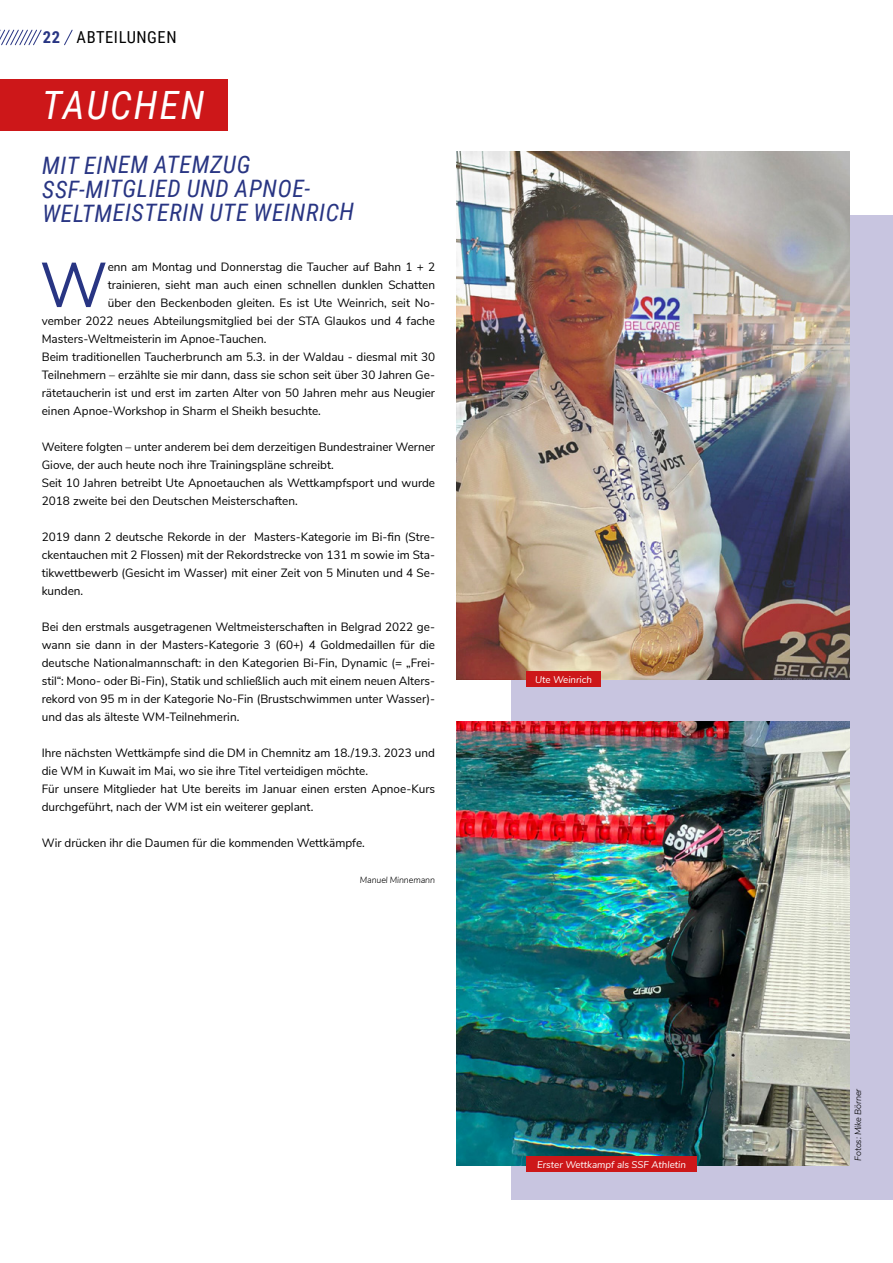
<style>
.page{position:relative;width:893px;height:1263px;background:#fff}
.page>*{position:absolute;margin:0;border:0;box-sizing:border-box;transform-origin:0 0}
.t1{font:63px "Nunito Sans";color:#283583}
.t2{font:italic 39px "Roboto Condensed";letter-spacing:.055em;color:#fff}
.t3{font:italic 24px/23.9px "Roboto Condensed";letter-spacing:.025em;color:#283583}
.t4{font:16.5px "Roboto Condensed";letter-spacing:.035em;color:#000}
.t5{font:12px/18px "Nunito Sans";color:#000}
.t6{font:italic 9.75px "Nunito Sans";color:#fff}
.t7{font:italic 300 9px "Nunito Sans";letter-spacing:-.01em;color:#000}
.s1{font-weight:700;color:#283583}
</style>
<div class="page">
<div style="left:0;top:79px;width:227px;height:51px;background:#cd1719"></div>
<div style="left:511px;top:214px;width:382px;height:985px;background:#c8c5e0"></div>
<img style="left:456px;top:151px;width:394px;height:528px">
<div style="left:526px;top:671px;width:75px;height:16px;background:#cd1719"></div>
<img style="left:456px;top:721px;width:394px;height:444px">
<div style="left:526px;top:1156px;width:171px;height:16px;background:#cd1719"></div>
<svg style="left:0;top:29px;width:42px;height:17px"></svg>
<svg style="left:64px;top:29px;width:9px;height:17px"></svg>
<h3 class="t4" style="left:43px;top:26px;width:135px"><span class="s1">22</span> ABTEILUNGEN</h3>
<h2 class="t2" style="left:42px;top:78px;width:164px">TAUCHEN</h2>
<h3 class="t3" style="left:42px;top:152px;width:313px">MIT EINEM ATEMZUG<br>SSF-MITGLIED UND APNOE-<br>WELTMEISTERIN UTE WEINRICH</h3>
<h1 class="t1" style="left:40px;top:239px;width:70px">W</h1>
<p class="t5" style="left:108px;top:257px;width:329px">enn am Montag und Donnerstag die Taucher auf Bahn 1 + 2</p>
<p class="t5" style="left:108px;top:275px;width:329px">trainieren, sieht man auch einen schnellen dunklen Schatten</p>
<p class="t5" style="left:108px;top:293px;width:329px">über den Beckenboden gleiten. Es ist Ute Weinrich, seit No-</p>
<p class="t5" style="left:42px;top:311px;width:395px">vember 2022 neues Abteilungsmitglied bei der STA Glaukos und 4 fache</p>
<p class="t5" style="left:42px;top:329px;width:226px">Masters-Weltmeisterin im Apnoe-Tauchen.</p>
<p class="t5" style="left:42px;top:347px;width:395px">Beim traditionellen Taucherbrunch am 5.3. in der Waldau - diesmal mit 30</p>
<p class="t5" style="left:42px;top:365px;width:395px">Teilnehmern – erzählte sie mir dann, dass sie schon seit über 30 Jahren Ge-</p>
<p class="t5" style="left:42px;top:383px;width:395px">rätetaucherin ist und erst im zarten Alter von 50 Jahren mehr aus Neugier</p>
<p class="t5" style="left:42px;top:401px;width:281px">einen Apnoe-Workshop in Sharm el Sheikh besuchte.</p>
<p class="t5" style="left:42px;top:437px;width:395px">Weitere folgten – unter anderem bei dem derzeitigen Bundestrainer Werner Giove, der auch heute noch ihre Trainingspläne schreibt.<br>Seit 10 Jahren betreibt Ute Apnoetauchen als Wettkampfsport und wurde 2018 zweite bei den Deutschen Meisterschaften.</p>
<p class="t5" style="left:42px;top:527px;width:395px;text-align:justify">2019 dann 2 deutsche Rekorde in der Masters-Kategorie im Bi-fin (Stre&shy;ckentauchen mit 2 Flossen) mit der Rekordstrecke von 131 m sowie im Sta&shy;tikwettbewerb (Gesicht im Wasser) mit einer Zeit von 5 Minuten und 4 Se&shy;kunden.</p>
<p class="t5" style="left:42px;top:617px;width:395px;text-align:justify">Bei den erstmals ausgetragenen Weltmeisterschaften in Belgrad 2022 ge&shy;wann sie dann in der Masters-Kategorie 3 (60+) 4 Goldmedaillen für die deutsche Nationalmannschaft: in den Kategorien Bi-Fin, Dynamic (= „Frei&shy;stil“: Mono- oder Bi-Fin), Statik und schließlich auch mit einem neuen Alters&shy;rekord von 95 m in der Kategorie No-Fin (Brustschwimmen unter Wasser)- und das als älteste WM-Teilnehmerin.</p>
<p class="t5" style="left:42px;top:743px;width:395px">Ihre nächsten Wettkämpfe sind die DM in Chemnitz am 18./19.3. 2023 und die WM in Kuwait im Mai, wo sie ihre Titel verteidigen möchte.<br>Für unsere Mitglieder hat Ute bereits im Januar einen ersten Apnoe-Kurs durchgeführt, nach der WM ist ein weiterer geplant.</p>
<p class="t5" style="left:42px;top:833px;width:325px">Wir drücken ihr die Daumen für die kommenden Wettkämpfe.</p>
<p class="t7" style="left:360px;top:873px;width:77px">Manuel Minnemann</p>
<p class="t6" style="left:535px;top:672px;width:59px">Ute Weinrich</p>
<p class="t6" style="left:537px;top:1157px;width:150px">Erster Wettkampf als SSF Athletin</p>
<p class="t7" style="left:851px;top:1161px;width:74px;rotate:-90deg">Fotos: Mike Börner</p>
</div>
